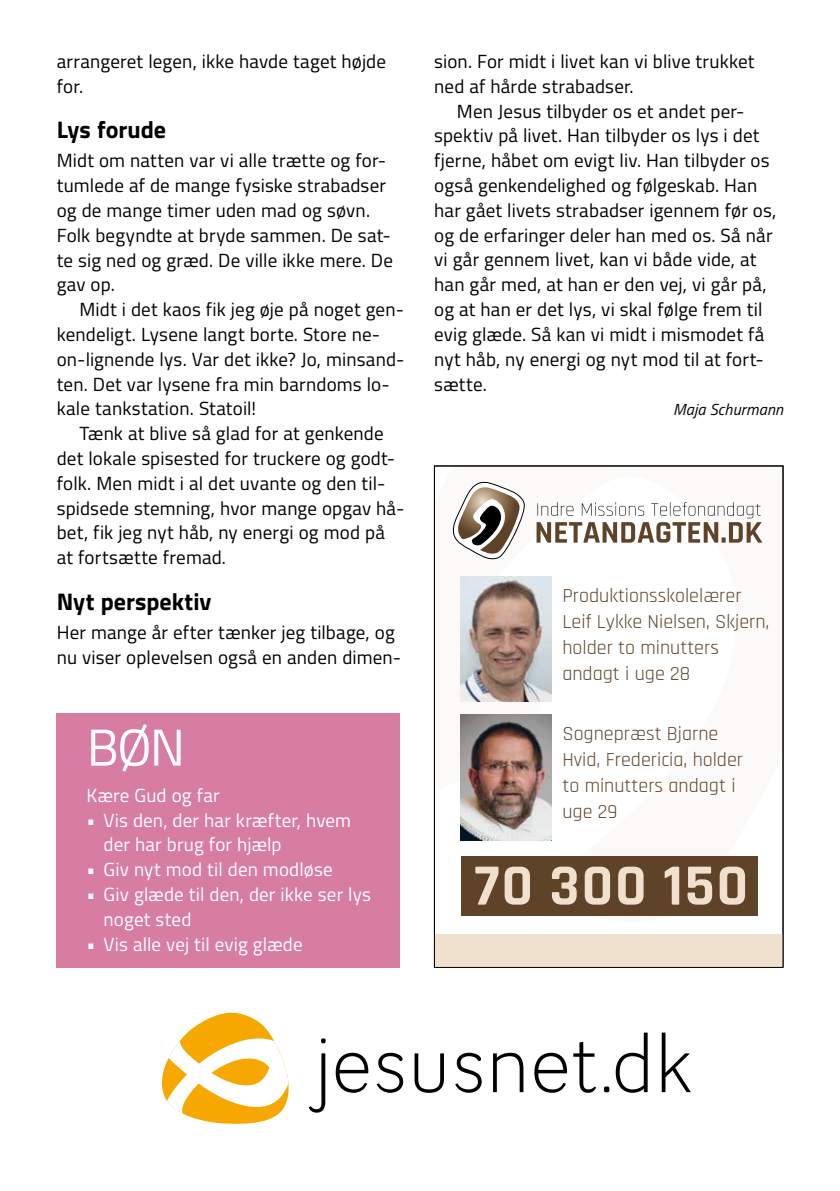
<style>
.page{position:relative;width:840px;height:1191px;background:#fff}
.page>*{position:absolute;margin:0;border:0;box-sizing:border-box;transform-origin:0 0}
.t1{font:52px "Titillium";color:#fff}
.t2{font:700 24px "Titillium";color:#000}
.t3{font:20px/26px "Rajdhani";color:#5f4329}
.t4{font:19px/24.8px "Titillium";letter-spacing:.01em;color:#000}
.t5{font:19px/24.8px "Titillium";letter-spacing:.01em;color:#fff}
.t6{font:italic 16px "Titillium";letter-spacing:.015em;color:#000}
</style>
<div class="page">
<div style="left:57px;top:713px;width:343px;height:254px;background:#d67da1"></div>
<svg style="left:308px;top:1032px;width:382px;height:80px"></svg>
<svg style="left:162px;top:1012px;width:127px;height:111px"></svg>
<svg style="left:460px;top:522px;width:303px;height:394px"></svg>
<svg style="left:452px;top:481px;width:73px;height:78px"></svg>
<svg style="left:536px;top:502px;width:225px;height:40px"></svg>
<div style="left:434px;top:934px;width:348px;height:33px;background:#f0e0ce"></div>
<div style="left:461px;top:856px;width:296px;height:59px;background:#5f4329"></div>
<svg style="left:475px;top:866px;width:269px;height:38px"></svg>
<img style="left:460px;top:576px;width:90px;height:126px">
<img style="left:460px;top:714px;width:90px;height:126px">
<p class="t4" style="left:57px;top:48px;width:331px">arrangeret legen, ikke havde taget højde for.</p>
<p class="t2" style="left:57px;top:112px;width:111px">Lys forude</p>
<p class="t4" style="left:57px;top:147px;width:337px">Midt om natten var vi alle trætte og for&shy;tumlede af de mange fysiske strabadser og de mange timer uden mad og søvn.<br>Folk begyndte at bryde sammen. De sat&shy;te sig ned og græd. De ville ikke mere. De gav op.</p>
<p class="t4" style="left:57px;top:296px;width:349px;text-indent:23px">Midt i det kaos fik jeg øje på noget gen&shy;kendeligt. Lysene langt borte. Store ne&shy;on-lignende lys. Var det ikke? Jo, minsand&shy;ten. Det var lysene fra min barndoms lo&shy;kale tankstation. Statoil!</p>
<p class="t4" style="left:57px;top:420px;width:349px;text-indent:23px">Tænk at blive så glad for at genkende det lokale spisested for truckere og godt&shy;folk. Men midt i al det uvante og den til&shy;spidsede stemning, hvor mange opgav hå&shy;bet, fik jeg nyt håb, ny energi og mod på at fortsætte fremad.</p>
<p class="t2" style="left:57px;top:583px;width:156px">Nyt perspektiv</p>
<p class="t4" style="left:57px;top:619px;width:346px">Her mange år efter tænker jeg tilbage, og nu viser oplevelsen også en anden dimen-</p>
<h1 class="t1" style="left:87px;top:709px;width:100px">BØN</h1>
<p class="t5" style="left:86px;top:782px;width:135px">Kære Gud og far</p>
<p class="t5" style="left:103px;top:806px;width:249px;text-indent:-17px">• Vis den, der har kræfter, hvem der har brug for hjælp</p>
<p class="t5" style="left:86px;top:856px;width:247px">• Giv nyt mod til den modløse</p>
<p class="t5" style="left:103px;top:881px;width:269px;text-indent:-17px">• Giv glæde til den, der ikke ser lys noget sted</p>
<p class="t5" style="left:86px;top:930px;width:217px">• Vis alle vej til evig glæde</p>
<p class="t4" style="left:434px;top:48px;width:322px">sion. For midt i livet kan vi blive trukket ned af hårde strabadser.</p>
<p class="t4" style="left:434px;top:98px;width:343px;text-indent:23px">Men Jesus tilbyder os et andet per&shy;spektiv på livet. Han tilbyder os lys i det fjerne, håbet om evigt liv. Han tilbyder os også genkendelighed og følgeskab. Han har gået livets strabadser igennem før os, og de erfaringer deler han med os. Så når vi går gennem livet, kan vi både vide, at han går med, at han er den vej, vi går på, og at han er det lys, vi skal følge frem til evig glæde. Så kan vi midt i mismodet få nyt håb, ny energi og nyt mod til at fort&shy;sætte.</p>
<p class="t6" style="left:672px;top:398px;width:112px">Maja Schurmann</p>
<p class="t3" style="left:562px;top:583px;width:208px">Produktionsskolelærer<br>Leif Lykke Nielsen, Skjern, holder to minutters andagt i uge 28</p>
<p class="t3" style="left:562px;top:721px;width:182px">Sognepræst Bjarne<br>Hvid, Fredericia, holder to minutters andagt i uge 29</p>
</div>
